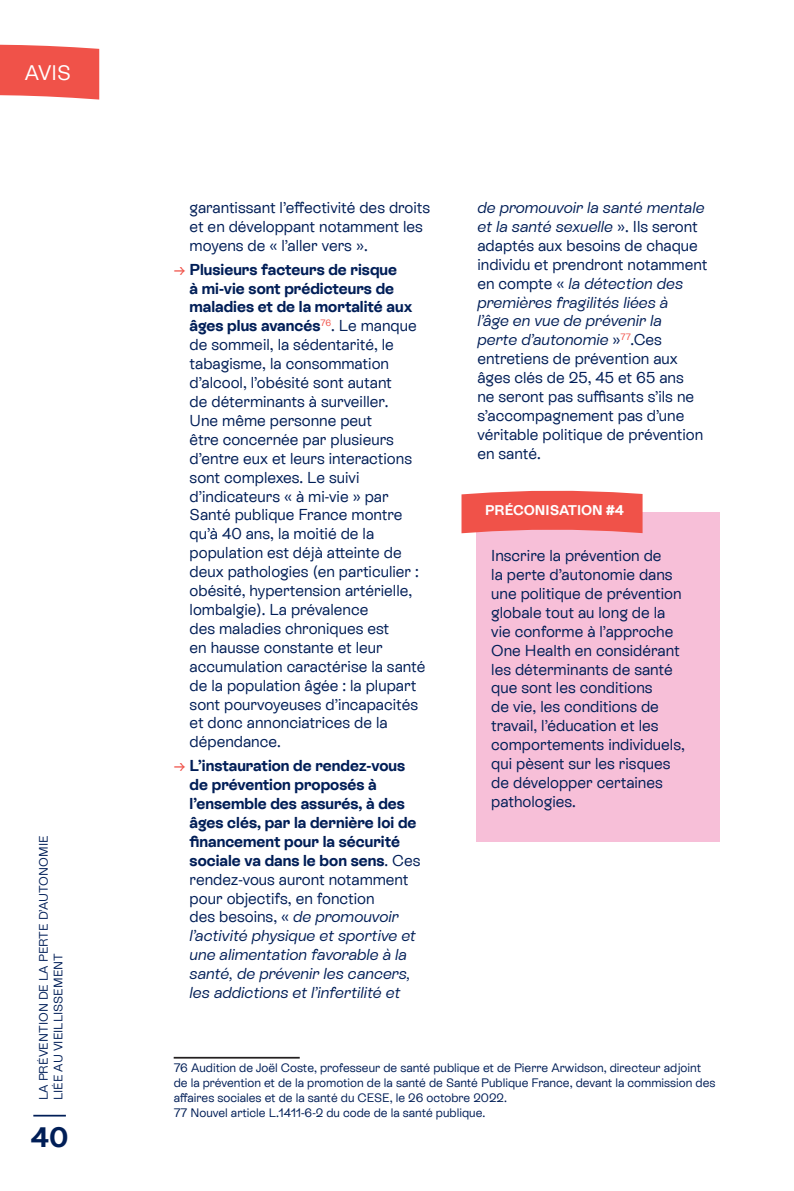
<style>
.page{position:relative;width:794px;height:1191px;background:#fff}
.page>*{position:absolute;margin:0;border:0;box-sizing:border-box;transform-origin:0 0}
.t1{font:700 28px "ES Rebond Grotesque";color:#001e57}
.t2{font:21px "ES Rebond Grotesque";color:#fff}
.Texte_courant{font:15.75px/18.9px "ES Rebond Grotesque";color:#001e57}
.Texte_courant-2{font:700 15.75px/18.9px "ES Rebond Grotesque";color:#001e57}
.Titre__plusieurs_pré{font:700 14px "ES Rebond Grotesque";color:#fff}
.Notes{font:12.25px/14.7px "ES Rebond Grotesque";color:#001e57}
.s1{color:#f05249}
.s2{font-weight:700}
.s3{font-weight:400;color:#f05249}
.s4{font-weight:400}
.s5{font-weight:400;font-style:italic}
.s6{font-style:italic}
</style>
<div class="page">
<svg style="left:0;top:44px;width:100px;height:56px;background:#f1635b"></svg>
<hr style="left:33px;top:1114px;width:33px;height:2px;background:#001e57">
<hr style="left:174px;top:1056px;width:126px;height:2px;background:#231f20">
<div style="left:476px;top:512px;width:243px;height:329px;background:#f7bfd8"></div>
<svg style="left:461px;top:490px;width:182px;height:44px;background:#f1625c"></svg>
<h2 class="t2" style="left:25px;top:59px;width:47px">AVIS</h2>
<p class="Notes" style="left:36px;top:1100px;width:266px;rotate:-90deg">LA PRÉVENTION DE LA PERTE D’AUTONOMIE<br>LIÉE AU VIEILLISSEMENT</p>
<h1 class="t1" style="left:31px;top:1118px;width:39px">40</h1>
<p class="Texte_courant" style="left:190px;top:197px;width:242px">garantissant l’effectivité des droits et en développant notamment les moyens de « l’aller vers ».</p>
<p class="Texte_courant" style="left:190px;top:259px;width:237px;text-indent:-16px"><span class="s1">→</span> <span class="s2">Plusieurs facteurs de risque<br>à mi-vie sont prédicteurs de maladies et de la mortalité aux âges plus avancés</span><sup>76</sup>. Le manque de sommeil, la sédentarité, le tabagisme, la consommation d’alcool, l’obésité sont autant<br>de déterminants à surveiller.<br>Une même personne peut<br>être concernée par plusieurs d’entre eux et leurs interactions sont complexes. Le suivi d’indicateurs « à mi-vie » par<br>Santé publique France montre qu’à 40 ans, la moitié de la population est déjà atteinte de deux pathologies (en particulier : obésité, hypertension artérielle, lombalgie). La prévalence<br>des maladies chroniques est<br>en hausse constante et leur accumulation caractérise la santé de la population âgée : la plupart sont pourvoyeuses d’incapacités et donc annonciatrices de la dépendance.</p>
<p class="Texte_courant-2" style="left:190px;top:755px;width:232px;text-indent:-16px"><span class="s3">→</span> L’instauration de rendez-vous de prévention proposés à l’ensemble des assurés, à des âges clés, par la dernière loi de financement pour la sécurité sociale va dans le bon sens<span class="s4">. Ces rendez-vous auront notamment pour objectifs, en fonction<br>des besoins, «</span> <span class="s5">de promouvoir l’activité physique et sportive et une alimentation favorable à la santé, de prévenir les cancers, les addictions et l’infertilité et</span></p>
<p class="Texte_courant" style="left:477px;top:197px;width:231px"><span class="s6">de promouvoir la santé mentale et la santé sexuelle</span> ». Ils seront adaptés aux besoins de chaque individu et prendront notamment en compte « <span class="s6">la détection des premières fragilités liées à<br>l’âge en vue de prévenir la<br>perte d’autonomie</span> »<sup>77</sup>.Ces entretiens de prévention aux âges clés de 25, 45 et 65 ans<br>ne seront pas suffisants s’ils ne s’accompagnement pas d’une véritable politique de prévention en santé.</p>
<p class="Titre__plusieurs_pré" style="left:485px;top:501px;width:140px">PRÉCONISATION #4</p>
<p class="Texte_courant" style="left:491px;top:545px;width:195px">Inscrire la prévention de<br>la perte d’autonomie dans une politique de prévention globale tout au long de la vie conforme à l’approche<br>One Health en considérant les déterminants de santé que sont les conditions<br>de vie, les conditions de travail, l’éducation et les comportements individuels, qui pèsent sur les risques de développer certaines pathologies.</p>
<p class="Notes" style="left:174px;top:1060px;width:543px">76 Audition de Joël Coste, professeur de santé publique et de Pierre Arwidson, directeur adjoint de la prévention et de la promotion de la santé de Santé Publique France, devant la commission des affaires sociales et de la santé du CESE, le 26 octobre 2022.</p>
<p class="Notes" style="left:174px;top:1104px;width:313px">77 Nouvel article L.1411-6-2 du code de la santé publique.</p>
</div>
